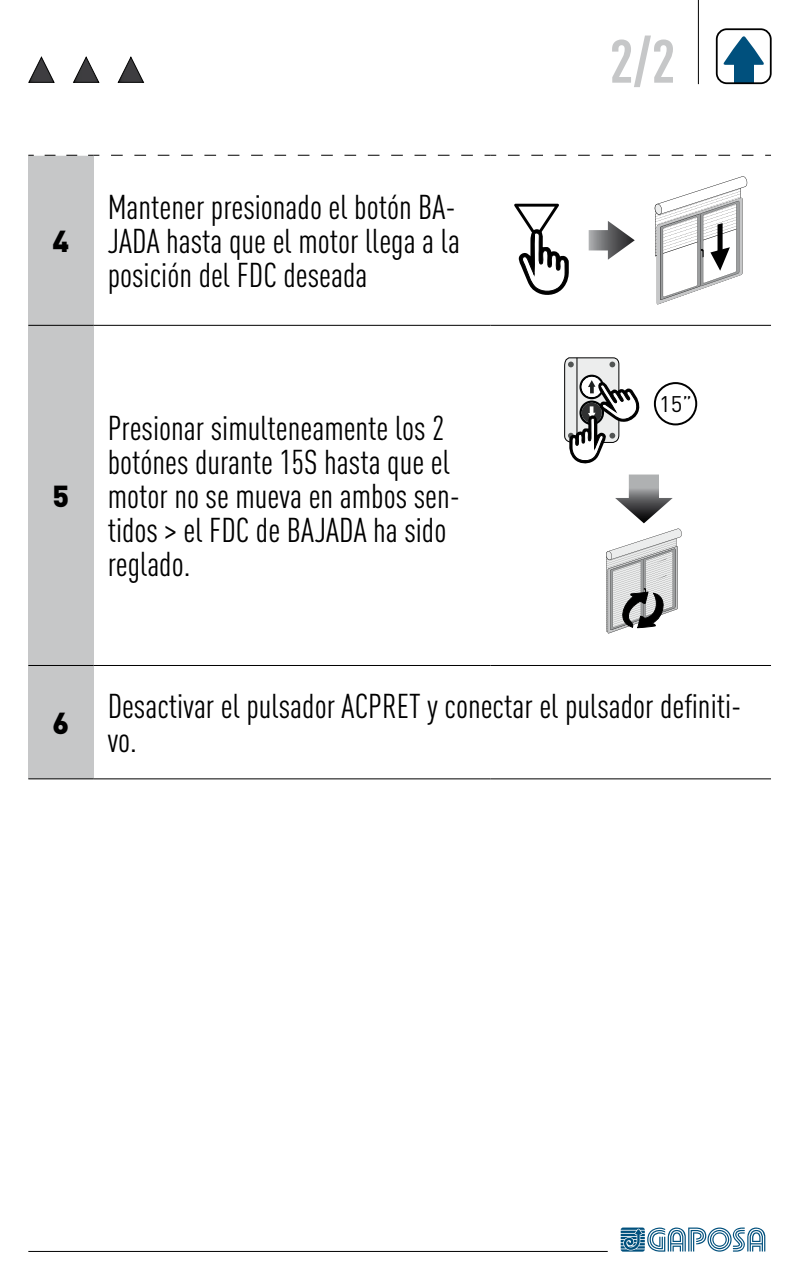
<style>
.page{position:relative;width:800px;height:1280px;background:#fff}
.page>*{position:absolute;margin:0;border:0;box-sizing:border-box;transform-origin:0 0}
.t1{font:700 condensed 60px "DIN Pro";color:#c6c7c8}
.t2{font:condensed 34px/34px "DIN Pro";color:#000}
.t3{font:900 30px "DIN Pro";color:#000}
.t4{font:22.3px "DIN Pro";color:#000}
</style>
<div class="page">
<svg style="left:621px;top:1228px;width:144px;height:24px"></svg>
<hr style="left:28px;top:1251px;width:580px;height:1px;background:#000">
<hr style="left:698px;top:0;width:1px;height:84px;background:#000">
<div style="left:734px;top:58px;width:20px;height:25px;background:#00507d"></div>
<svg style="left:723px;top:36px;width:41px;height:29px"></svg>
<div style="left:716px;top:28px;width:56px;height:56px;border:2px solid #000;border-radius:10px"></div>
<svg style="left:28px;top:56px;width:27px;height:27px"></svg>
<svg style="left:73px;top:56px;width:27px;height:27px"></svg>
<svg style="left:117px;top:56px;width:28px;height:27px"></svg>
<div style="left:28px;top:155px;width:66px;height:170px;background:#c6c7c8"></div>
<div style="left:28px;top:325px;width:66px;height:340px;background:#c6c7c8"></div>
<div style="left:28px;top:665px;width:66px;height:114px;background:#c6c7c8"></div>
<hr style="left:28px;top:155px;width:66px;height:1px;background:#fff">
<hr style="left:28px;top:325px;width:66px;height:1px;background:#000">
<hr style="left:28px;top:665px;width:66px;height:1px;background:#000">
<hr style="left:28px;top:779px;width:66px;height:1px;background:#000">
<hr style="left:94px;top:325px;width:396px;height:1px;background:#000">
<hr style="left:490px;top:325px;width:281px;height:1px;background:#000">
<hr style="left:94px;top:665px;width:396px;height:1px;background:#000">
<hr style="left:490px;top:665px;width:281px;height:1px;background:#000">
<hr style="left:94px;top:779px;width:396px;height:1px;background:#000">
<hr style="left:490px;top:779px;width:281px;height:1px;background:#000">
<svg style="left:111px;top:155px;width:362px;height:1px"></svg>
<svg style="left:45px;top:155px;width:54px;height:1px"></svg>
<svg style="left:508px;top:155px;width:246px;height:1px"></svg>
<svg style="left:589px;top:221px;width:46px;height:39px"></svg>
<svg style="left:655px;top:176px;width:92px;height:128px"></svg>
<svg style="left:514px;top:204px;width:55px;height:91px"></svg>
<svg style="left:606px;top:475px;width:76px;height:158px"></svg>
<svg style="left:564px;top:357px;width:76px;height:107px"></svg>
<div style="left:654px;top:382px;width:43px;height:43px;border:2px solid #000;border-radius:50%"></div>
<p class="t3" style="left:53px;top:221px;width:18px">4</p>
<p class="t2" style="left:108px;top:190px;width:354px">Mantener presionado el botón BA-<br>JADA hasta que el motor llega a la posición del FDC deseada</p>
<p class="t3" style="left:53px;top:476px;width:18px">5</p>
<p class="t2" style="left:108px;top:411px;width:354px">Presionar simulteneamente los 2 botónes durante 15S hasta que el motor no se mueva en ambos sen&shy;tidos &gt; el FDC de BAJADA ha sido reglado.</p>
<h1 class="t1" style="left:609px;top:25px;width:67px">2/2</h1>
<p class="t4" style="left:659px;top:388px;width:35px">15”</p>
<p class="t3" style="left:53px;top:702px;width:18px">6</p>
<p class="t2" style="left:108px;top:689px;width:635px">Desactivar el pulsador ACPRET y conectar el pulsador definiti&shy;vo.</p>
</div>
